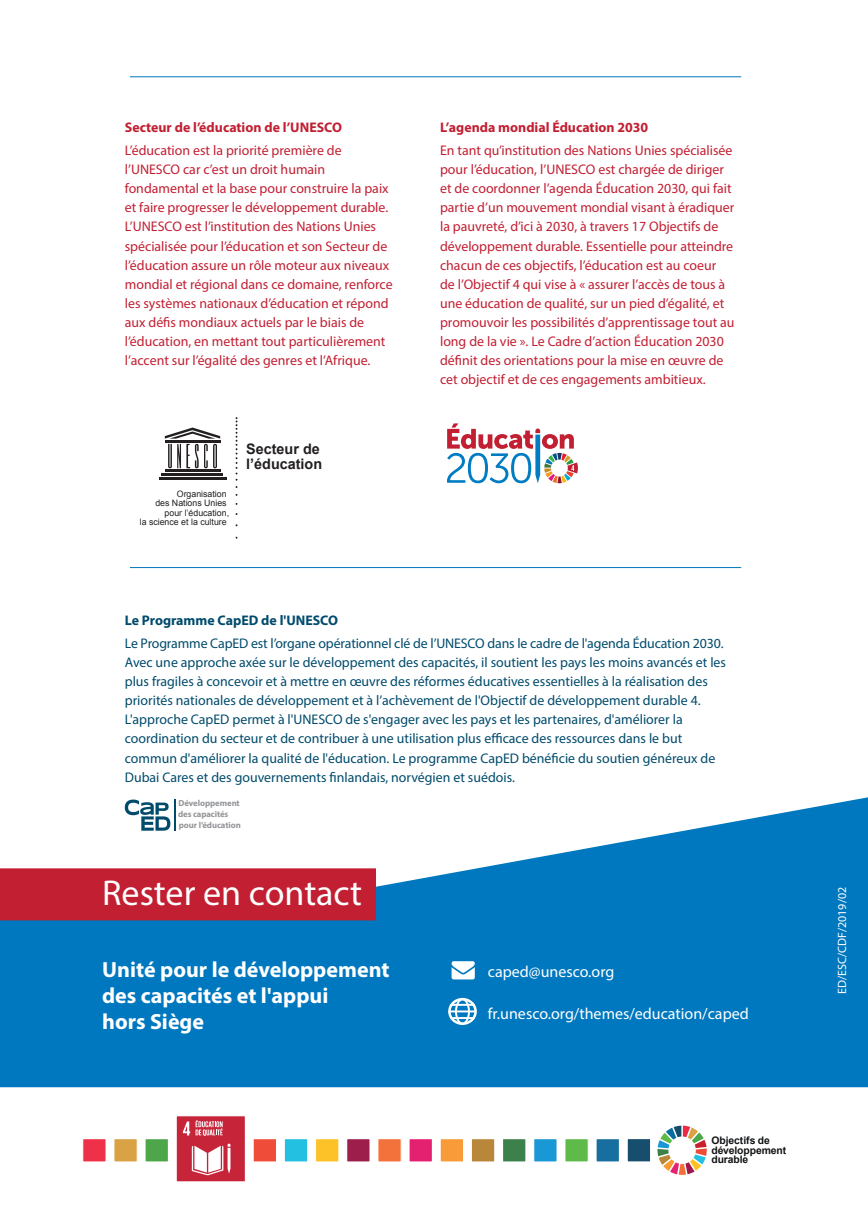
<style>
.page{position:relative;width:868px;height:1225px;background:#fff}
.page>*{position:absolute;margin:0;border:0;box-sizing:border-box;transform-origin:0 0}
.Main_Title_Right_Pag{font:36px "Myriad Pro";color:#fff}
.Contact_Address{font:700 22px/26px "Myriad Pro";color:#fff}
.Bodytext{font:16px "Myriad Pro";color:#fff}
.t1{font:700 14.4px/15.2px "Arial";color:#231f20}
.t2{font:14px/19px "Myriad Pro";color:#c21f32}
.t3{font:14px/19px "Myriad Pro";color:#004b6c}
.t4{font:12px "Myriad Pro";color:#fff}
.t5{font:700 10.4px/9.8px "Arial";letter-spacing:-.01em;color:#111315}
.t6{font:8.8px/9.6px "Arial";color:#231f20;text-align:right}
.t7{font:700 8.8px/11px "Myriad Pro";letter-spacing:-.01em;color:#939598}
.s1{font-weight:700}
</style>
<div class="page">
<svg style="left:0;top:797px;width:867px;height:290px;fill:#0078bf"></svg>
<div style="left:0;top:868px;width:376px;height:52px;background:#c21f32"></div>
<svg style="left:451px;top:961px;width:23px;height:18px"></svg>
<svg style="left:447px;top:997px;width:30px;height:28px"></svg>
<div style="left:449px;top:999px;width:26px;height:24px;border:1px solid #fff;border-radius:50%"></div>
<svg style="left:657px;top:1125px;width:50px;height:50px"></svg>
<div style="left:83px;top:1138px;width:23px;height:24px;background:#ee3148"></div>
<div style="left:82px;top:1138px;width:25px;height:24px;border:1px solid #fff"></div>
<div style="left:114px;top:1138px;width:23px;height:24px;background:#d8a245"></div>
<div style="left:113px;top:1138px;width:25px;height:24px;border:1px solid #fff"></div>
<div style="left:145px;top:1138px;width:23px;height:24px;background:#4da649"></div>
<div style="left:144px;top:1138px;width:25px;height:24px;border:1px solid #fff"></div>
<div style="left:253px;top:1138px;width:23px;height:24px;background:#ef4d39"></div>
<div style="left:252px;top:1138px;width:25px;height:24px;border:1px solid #fff"></div>
<div style="left:284px;top:1138px;width:24px;height:24px;background:#24c0e2"></div>
<div style="left:283px;top:1138px;width:25px;height:24px;border:1px solid #fff"></div>
<div style="left:315px;top:1138px;width:24px;height:24px;background:#fcc228"></div>
<div style="left:315px;top:1138px;width:24px;height:24px;border:1px solid #fff"></div>
<div style="left:346px;top:1138px;width:24px;height:24px;background:#9d1e4a"></div>
<div style="left:346px;top:1138px;width:24px;height:24px;border:1px solid #fff"></div>
<div style="left:378px;top:1138px;width:23px;height:24px;background:#f3713a"></div>
<div style="left:377px;top:1138px;width:25px;height:24px;border:1px solid #fff"></div>
<div style="left:409px;top:1138px;width:23px;height:24px;background:#e42071"></div>
<div style="left:408px;top:1138px;width:25px;height:24px;border:1px solid #fff"></div>
<div style="left:440px;top:1138px;width:23px;height:24px;background:#f89b38"></div>
<div style="left:439px;top:1138px;width:25px;height:24px;border:1px solid #fff"></div>
<div style="left:471px;top:1138px;width:23px;height:24px;background:#b98739"></div>
<div style="left:470px;top:1138px;width:25px;height:24px;border:1px solid #fff"></div>
<div style="left:502px;top:1138px;width:24px;height:24px;background:#3c814c"></div>
<div style="left:502px;top:1138px;width:24px;height:24px;border:1px solid #fff"></div>
<div style="left:533px;top:1138px;width:24px;height:24px;background:#1a97d5"></div>
<div style="left:533px;top:1138px;width:24px;height:24px;border:1px solid #fff"></div>
<div style="left:564px;top:1138px;width:24px;height:24px;background:#5ebb4a"></div>
<div style="left:564px;top:1138px;width:25px;height:24px;border:1px solid #fff"></div>
<div style="left:596px;top:1138px;width:23px;height:24px;background:#176e9f"></div>
<div style="left:595px;top:1138px;width:25px;height:24px;border:1px solid #fff"></div>
<div style="left:627px;top:1138px;width:23px;height:24px;background:#174d6d"></div>
<div style="left:626px;top:1138px;width:25px;height:24px;border:1px solid #fff"></div>
<svg style="left:176px;top:1116px;width:69px;height:65px;background:#d35666"></svg>
<hr style="left:130px;top:77px;width:611px;height:1px;background:#0078bf">
<hr style="left:130px;top:567px;width:611px;height:1px;background:#0078bf">
<svg style="left:235px;top:417px;width:2px;height:63px"></svg>
<hr style="left:165px;top:469px;width:55px;height:3px;background:#231f20">
<hr style="left:162px;top:473px;width:61px;height:3px;background:#231f20">
<hr style="left:159px;top:477px;width:67px;height:3px;background:#231f20">
<hr style="left:165px;top:440px;width:55px;height:2px;background:#231f20">
<svg style="left:165px;top:427px;width:55px;height:11px"></svg>
<svg style="left:213px;top:444px;width:4px;height:24px"></svg>
<svg style="left:168px;top:444px;width:40px;height:24px"></svg>
<svg style="left:447px;top:423px;width:131px;height:60px"></svg>
<svg style="left:125px;top:799px;width:45px;height:31px"></svg>
<hr style="left:174px;top:799px;width:1px;height:31px;background:#004b6c">
<p class="t2" style="left:125px;top:115px;width:219px;line-height:23.2px"><span class="s1">Secteur de l’éducation de l’UNESCO<br></span>L’éducation est la priorité première de</p>
<p class="t2" style="left:125px;top:160px;width:269px">l’UNESCO car c’est un droit humain fondamental et la base pour construire la paix et faire progresser le développement durable.<br>L’UNESCO est l’institution des Nations Unies spécialisée pour l’éducation et son Secteur de l’éducation assure un rôle moteur aux niveaux mondial et régional dans ce domaine, renforce les systèmes nationaux d’éducation et répond aux défis mondiaux actuels par le biais de l’éducation, en mettant tout particulièrement l’accent sur l’égalité des genres et l’Afrique.</p>
<p class="t6" style="left:140px;top:489px;width:91px">Organisation<br>des Nations Unies pour l’éducation,<br>la science et la culture</p>
<p class="t1" style="left:246px;top:442px;width:77px">Secteur de l’éducation</p>
<p class="t2" style="left:440px;top:115px;width:294px;line-height:23.2px"><span class="s1">L’agenda mondial Éducation 2030<br></span>En tant qu’institution des Nations Unies spécialisée</p>
<p class="t2" style="left:440px;top:160px;width:296px">pour l’éducation, l’UNESCO est chargée de diriger et de coordonner l’agenda Éducation 2030, qui fait partie d’un mouvement mondial visant à éradiquer la pauvreté, d’ici à 2030, à travers 17 Objectifs de développement durable. Essentielle pour atteindre chacun de ces objectifs, l’éducation est au coeur de l’Objectif 4 qui vise à « assurer l’accès de tous à une éducation de qualité, sur un pied d’égalité, et promouvoir les possibilités d’apprentissage tout au long de la vie ». Le Cadre d’action Éducation 2030 définit des orientations pour la mise en œuvre de cet objectif et de ces engagements ambitieux.</p>
<p class="t3" style="left:125px;top:608px;width:600px;line-height:23.2px"><span class="s1">Le Programme CapED de l'UNESCO<br></span>Le Programme CapED est l’organe opérationnel clé de l’UNESCO dans le cadre de l'agenda Éducation 2030.</p>
<p class="t3" style="left:125px;top:652px;width:602px">Avec une approche axée sur le développement des capacités, il soutient les pays les moins avancés et les plus fragiles à concevoir et à mettre en œuvre des réformes éducatives essentielles à la réalisation des priorités nationales de développement et à l’achèvement de l'Objectif de développement durable 4.<br>L'approche CapED permet à l'UNESCO de s'engager avec les pays et les partenaires, d'améliorer la coordination du secteur et de contribuer à une utilisation plus efficace des ressources dans le but commun d'améliorer la qualité de l'éducation. Le programme CapED bénéficie du soutien généreux de Dubai Cares et des gouvernements finlandais, norvégien et suédois.</p>
<p class="t7" style="left:178px;top:797px;width:64px">Développement des capacités pour l’éducation</p>
<p class="Main_Title_Right_Pag" style="left:102px;top:871px;width:261px">Rester en contact</p>
<p class="Contact_Address" style="left:102px;top:955px;width:289px">Unité pour le développement des capacités et l'appui<br>hors Siège</p>
<p class="Bodytext" style="left:488px;top:961px;width:128px">caped@unesco.org</p>
<p class="Bodytext" style="left:488px;top:1004px;width:262px">fr.unesco.org/themes/education/caped</p>
<p class="t5" style="left:711px;top:1135px;width:76px">Objectifs de développement durable</p>
<p class="t4" style="left:834px;top:994px;width:108px;rotate:-90deg">ED/ESC/CDF/2019/02</p>
</div>
